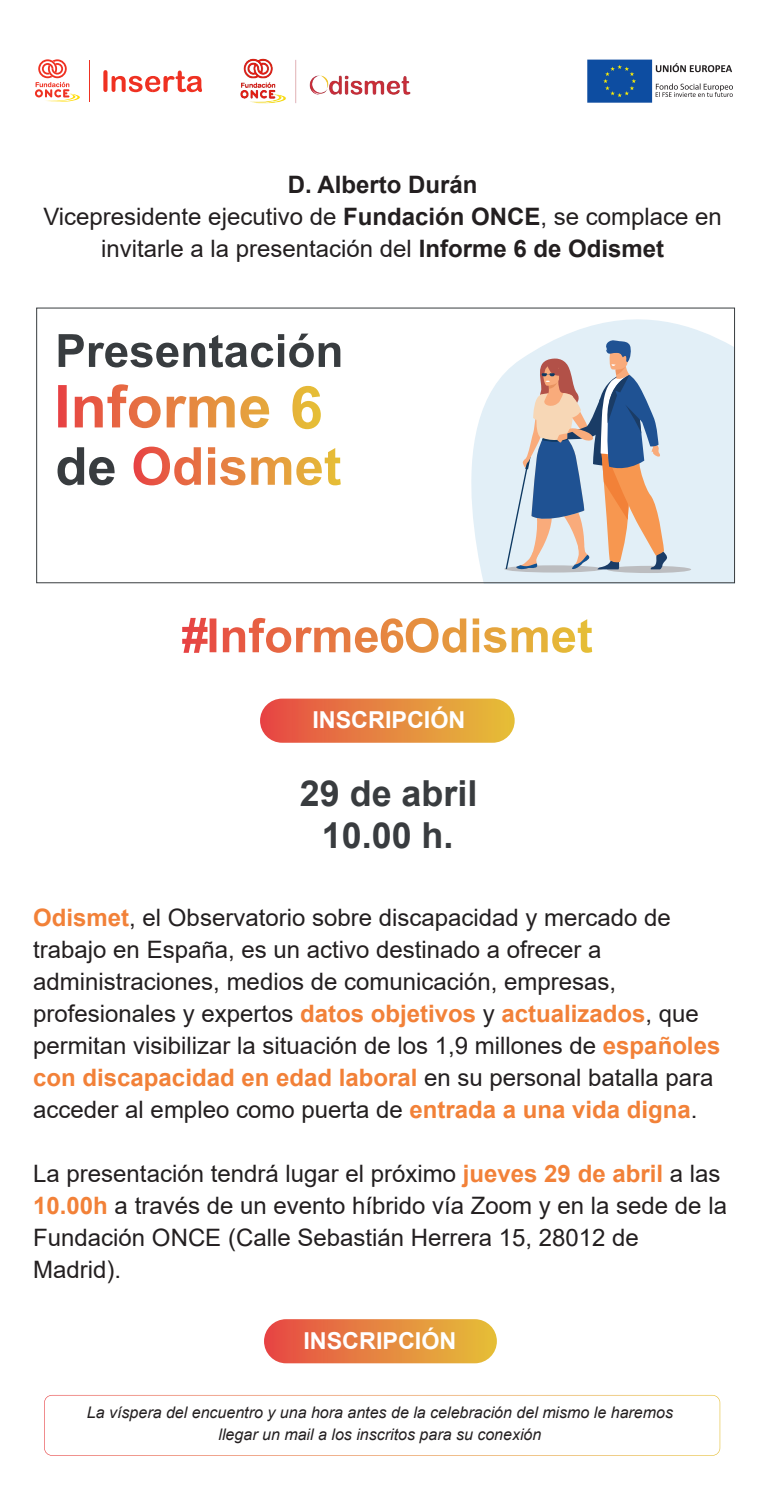
<style>
.page{position:relative;width:766px;height:1501px;background:#fff}
.page>*{position:absolute;margin:0;border:0;box-sizing:border-box;transform-origin:0 0}
.t1{font:700 35.8px/42px "Arial";color:#393c3f;text-align:center}
.t2{font:24px/32px "Arial";color:#231f20}
.t3{font:700 23.4px "Arial";color:#fff}
.t4{font:italic 16px/22px "Arial";color:#231f20;text-align:center}
.s1{font-weight:700}
.s2{font-weight:700;color:#f28138}
</style>
<div class="page">
<hr style="left:89px;top:60px;width:1px;height:42px;background:#ef3122">
<svg style="left:103px;top:70px;width:99px;height:23px"></svg>
<svg style="left:35px;top:59px;width:45px;height:43px"></svg>
<div style="left:260px;top:699px;width:255px;height:44px;background:linear-gradient(to right,#e74946,#e5c23a);border-radius:22px"></div>
<div style="left:264px;top:1319px;width:233px;height:44px;background:linear-gradient(to right,#e74946,#e5c13a);border-radius:22px"></div>
<svg style="left:44px;top:1395px;width:676px;height:61px"></svg>
<img style="left:241px;top:58px;width:170px;height:46px">
<img style="left:587px;top:59px;width:146px;height:44px">
<svg style="left:471px;top:319px;width:262px;height:262px;fill:#e2eff7"></svg>
<div style="left:504px;top:565px;width:99px;height:8px;background:#bcbdc0;border-radius:50%"></div>
<div style="left:607px;top:566px;width:84px;height:7px;background:#bcbdc0;border-radius:50%"></div>
<svg style="left:506px;top:339px;width:162px;height:231px;background:#bbbac0"></svg>
<svg style="left:59px;top:334px;width:281px;height:33px"></svg>
<svg style="left:58px;top:384px;width:263px;height:45px"></svg>
<svg style="left:58px;top:447px;width:57px;height:38px"></svg>
<svg style="left:134px;top:447px;width:207px;height:38px"></svg>
<div style="left:36px;top:308px;width:699px;height:275px;border:1px solid #383c3f"></div>
<svg style="left:182px;top:618px;width:410px;height:35px"></svg>
<h1 class="t2" style="left:43px;top:169px;width:680px;text-align:center"><span class="s1">D. Alberto Durán<br></span>Vicepresidente ejecutivo de <span class="s1">Fundación ONCE</span>, se complace en invitarle a la presentación del <span class="s1">Informe 6 de Odismet</span></h1>
<h2 class="t3" style="left:312px;top:703px;width:155px">INSCRIPCIÓN</h2>
<h3 class="t1" style="left:300px;top:773px;width:179px">29 de abril<br>10.00 h.</h3>
<p class="t2" style="left:33px;top:901px;width:689px"><span class="s2">Odismet</span>, el Observatorio sobre discapacidad y mercado de trabajo en España, es un activo destinado a ofrecer a administraciones, medios de comunicación, empresas, profesionales y expertos <span class="s2">datos objetivos</span> y <span class="s2">actualizados</span>, que permitan visibilizar la situación de los 1,9 millones de <span class="s2">españoles con discapacidad en edad laboral</span> en su personal batalla para acceder al empleo como puerta de <span class="s2">entrada a una vida digna</span>.</p>
<p class="t2" style="left:33px;top:1157px;width:695px">La presentación tendrá lugar el próximo <span class="s2">jueves 29 de abril</span> a las <span class="s2">10.00h</span> a través de un evento híbrido vía Zoom y en la sede de la Fundación ONCE (Calle Sebastián Herrera 15, 28012 de Madrid).</p>
<p class="t3" style="left:303px;top:1324px;width:155px">INSCRIPCIÓN</p>
<p class="t4" style="left:87px;top:1402px;width:588px">La víspera del encuentro y una hora antes de la celebración del mismo le haremos llegar un mail a los inscritos para su conexión</p>
</div>
